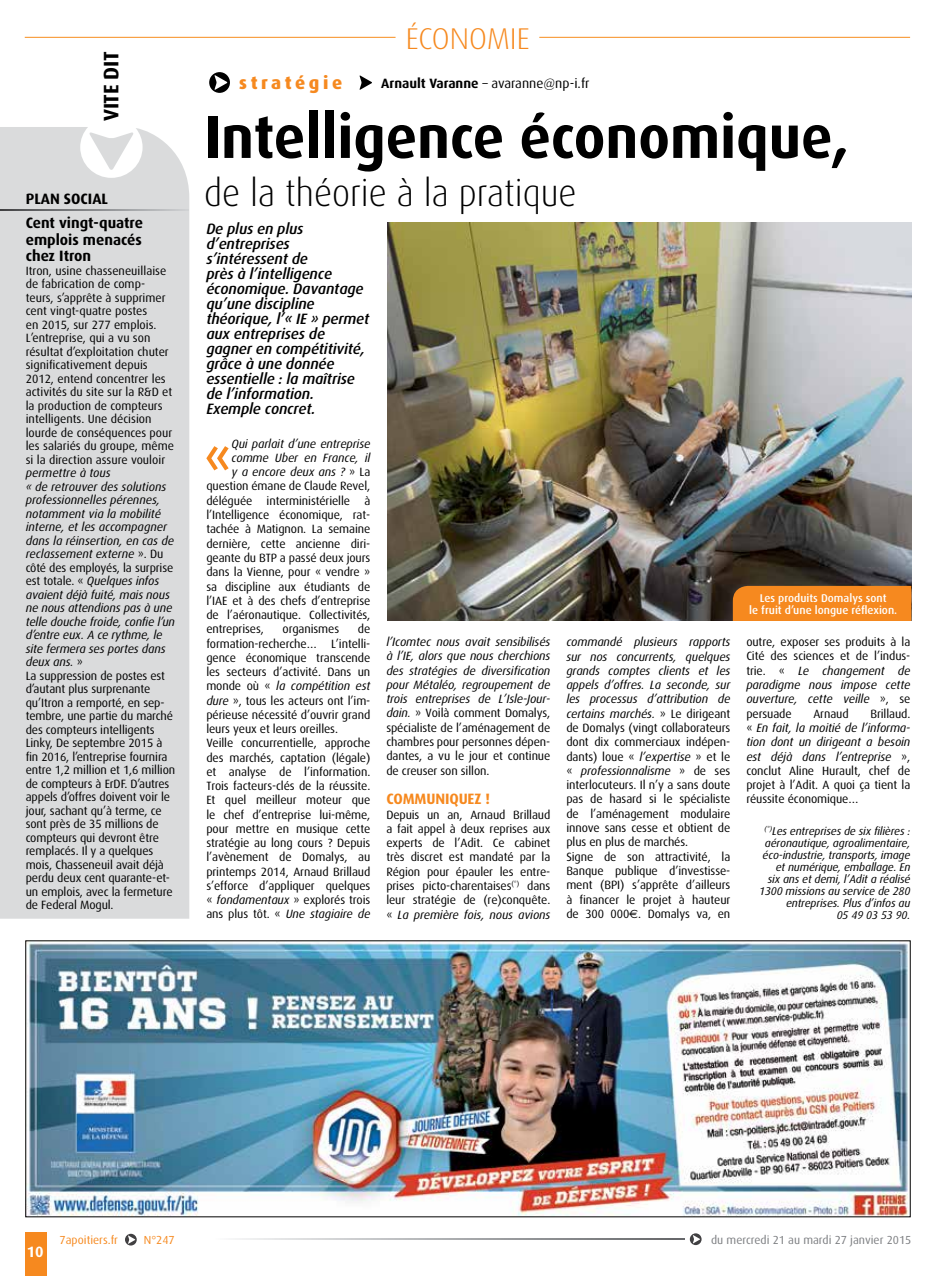
<style>
.page{position:relative;width:936px;height:1276px;background:#fff}
.page>*{position:absolute;margin:0;border:0;box-sizing:border-box;transform-origin:0 0}
.t1{font:700 60px "Dax";color:#000;scale:.95 1}
.t2{font:500 53.4px "Dax";color:#f6891f}
.t3{font:300 37.5px "Dax";color:#000;scale:.95 1}
.t4{font:300 30px "Dax";color:#f6891f}
.t5{font:700 21px "Dax";color:#000}
.t6{font:800 18px "Dax";letter-spacing:.195em;color:#f6891f}
.t7{font:italic 500 15px/15px "Dax";letter-spacing:-.01em;color:#000}
.t8{font:700 15px/24px "Dax";color:#000}
.t9{font:700 15px "Dax";color:#f6891f}
.t10{font:700 15px "Dax";color:#fff}
.t11{font:13.5px "Dax";color:#000}
.t12{font:12px/14.2px "Dax";letter-spacing:-.01em;color:#000}
.t13{font:italic 12px/14.2px "Dax";letter-spacing:-.01em;color:#000;text-align:justify}
.t14{font:11.7px "Dax";color:#7c7e81}
.t15{font:11.7px "Dax";color:#f6891f}
.t16{font:italic 11.25px/12px "Dax";letter-spacing:-.01em;color:#000;text-align:right}
.t17{font:500 11.25px/12px "Dax";color:#fff;text-align:center}
.s1{font-style:italic}
.s2{font-weight:700}
.s3{font-style:normal}
.s4{font-family:"Euro Sans"}
</style>
<div class="page">
<div style="left:26px;top:1232px;width:21px;height:44px;background:#f6891f"></div>
<img style="left:387px;top:222px;width:524px;height:399px">
<svg style="left:209px;top:72px;width:21px;height:21px"></svg>
<svg style="left:359px;top:75px;width:13px;height:15px"></svg>
<div style="left:0;top:127px;width:189px;height:791px;background:#dadbdc"></div>
<svg style="left:0;top:209px;width:188px;height:2px"></svg>
<hr style="left:25px;top:37px;width:370px;height:1px;background:#f78d1e">
<hr style="left:539px;top:37px;width:371px;height:1px;background:#f78d1e">
<img style="left:28px;top:942px;width:880px;height:273px">
<div style="left:732px;top:586px;width:179px;height:35px;background:#f6891f"></div>
<svg style="left:125px;top:1233px;width:12px;height:12px"></svg>
<svg style="left:689px;top:1233px;width:12px;height:12px"></svg>
<svg style="left:235px;top:1238px;width:449px;height:1px"></svg>
<h3 class="t5" style="left:99px;top:121px;width:71px;rotate:-90deg">vite dit</h3>
<p class="t8" style="left:26px;top:187px;width:119px">PLAN SOCIAL<br>Cent vingt-quatre</p>
<p class="t8" style="left:26px;top:231px;width:117px;line-height:16.5px">emplois menacés chez Itron</p>
<p class="t12" style="left:26px;top:264px;width:150px;line-height:13.5px">Itron, usine chasseneuillaise de fabrication de comp&shy;teurs, s’apprête à supprimer cent vingt-quatre postes<br>en 2015, sur 277 emplois.<br>L’entreprise, qui a vu son résultat d’exploitation chuter significativement depuis<br>2012, entend concentrer les activités du site sur la R&amp;D et la production de compteurs intelligents. Une décision lourde de conséquences pour les salariés du groupe, même si la direction assure vouloir</p>
<p class="t12" style="left:26px;top:466px;width:151px;line-height:13.5px"><span class="s1">permettre à tous<br>« de retrouver des solutions professionnelles pérennes, notamment via la mobilité interne, et les accompagner dans la réinsertion, en cas de reclassement externe</span> ». Du côté des employés, la surprise est totale. « <span class="s1">Quelques infos avaient déjà fuité, mais nous ne nous attendions pas à une telle douche froide, confie l’un d’entre eux. A ce rythme, le site fermera ses portes dans deux ans.</span> »<br>La suppression de postes est d’autant plus surprenante qu’Itron a remporté, en sep&shy;tembre, une partie du marché des compteurs intelligents<br>Linky, De septembre 2015 à fin 2016, l’entreprise fournira entre 1,2 million et 1,6 million de compteurs à ErDF. D’autres appels d’offres doivent voir le jour, sachant qu’à terme, ce sont près de 35 millions de compteurs qui devront être remplacés. Il y a quelques mois, Chasseneuil avait déjà perdu deux cent quarante-et&shy;un emplois, avec la fermeture de Federal Mogul.</p>
<h3 class="t4" style="left:406px;top:22px;width:125px">économie</h3>
<h3 class="t6" style="left:239px;top:73px;width:104px">stratégie</h3>
<p class="t11" style="left:381px;top:76px;width:210px"><span class="s2">Arnault Varanne</span> – avaranne@np-i.fr</p>
<h1 class="t1" style="left:204px;top:103px;width:680px">Intelligence économique,</h1>
<h3 class="t3" style="left:204px;top:172px;width:393px">de la théorie à la pratique</h3>
<p class="t7" style="left:206px;top:221px;width:164px">De plus en plus d’entreprises s’intéressent de<br>près à l’intelligence économique. Davantage qu’une discipline théorique, l’« IE » permet aux entreprises de gagner en compétitivité, grâce à une donnée essentielle : la maîtrise de l’information.<br>Exemple concret.</p>
<h2 class="t2" style="left:204px;top:428px;width:30px">«</h2>
<p class="t13" style="left:231px;top:436px;width:140px">Qui parlait d’une entreprise</p>
<p class="t13" style="left:231px;top:451px;width:140px">comme Uber en France, il</p>
<p class="t13" style="left:231px;top:465px;width:140px">y a encore deux ans ? <span class="s3">» La</span></p>
<p class="t12" style="left:206px;top:479px;width:165px">question émane de Claude Revel,</p>
<p class="t12" style="left:206px;top:493px;width:165px">déléguée interministérielle à</p>
<p class="t12" style="left:206px;top:508px;width:165px">l’Intelligence économique, rat-</p>
<p class="t12" style="left:206px;top:522px;width:165px">tachée à Matignon. La semaine</p>
<p class="t12" style="left:206px;top:536px;width:165px">dernière, cette ancienne diri-</p>
<p class="t12" style="left:206px;top:551px;width:165px">geante du BTP a passé deux jours</p>
<p class="t12" style="left:206px;top:565px;width:165px">dans la Vienne, pour « vendre »</p>
<p class="t12" style="left:206px;top:579px;width:165px">sa discipline aux étudiants de</p>
<p class="t12" style="left:206px;top:594px;width:165px">l’IAE et à des chefs d’entreprise</p>
<p class="t12" style="left:206px;top:608px;width:165px">de l’aéronautique. Collectivités,</p>
<p class="t12" style="left:206px;top:622px;width:59px">entreprises,</p>
<p class="t12" style="left:282px;top:622px;width:58px">organismes</p>
<p class="t12" style="left:206px;top:622px;width:165px;text-indent:151px">de formation-recherche… L’intelli&shy;gence économique transcende les secteurs d’activité. Dans un monde où « <span class="s1">la compétition est dure</span> », tous les acteurs ont l’im&shy;périeuse nécessité d’ouvrir grand leurs yeux et leurs oreilles.<br>Veille concurrentielle, approche des marchés, captation (légale) et analyse de l’information.<br>Trois facteurs-clés de la réussite.<br>Et quel meilleur moteur que le chef d’entreprise lui-même, pour mettre en musique cette stratégie au long cours ? Depuis l’avènement de Domalys, au printemps 2014, Arnaud Brillaud s’efforce d’appliquer quelques « <span class="s1">fondamentaux</span> » explorés trois ans plus tôt. « <span class="s1">Une stagiaire de</span></p>
<p class="t13" style="left:386px;top:635px;width:165px">l’Icomtec nous avait sensibilisés à l’IE, alors que nous cherchions des stratégies de diversification pour Métaléo, regroupement de trois entreprises de L’Isle-Jour&shy;dain. <span class="s3">» Voilà comment Domalys, spécialiste de l’aménagement de chambres pour personnes dépen&shy;dantes, a vu le jour et continue de creuser son sillon.</span></p>
<p class="t9" style="left:386px;top:790px;width:105px">Communiquez !</p>
<p class="t12" style="left:386px;top:807px;width:165px;text-align:justify">Depuis un an, Arnaud Brillaud a fait appel à deux reprises aux experts de l’Adit. Ce cabinet très discret est mandaté par la Région pour épauler les entre&shy;prises picto-charentaises<sup>(*)</sup> dans leur stratégie de (re)conquête. « <span class="s1">La première fois, nous avions</span></p>
<p class="t17" style="left:749px;top:592px;width:149px">Les produits Domalys sont<br>le fruit d’une longue réflexion.</p>
<p class="t12" style="left:566px;top:635px;width:165px"><span class="s1">commandé plusieurs rapports sur nos concurrents, quelques grands comptes clients et les appels d’offres. La seconde, sur les processus d’attribution de certains marchés.</span> » Le dirigeant de Domalys (vingt collaborateurs dont dix commerciaux indépen&shy;dants) loue « <span class="s1">l’expertise</span> » et le « <span class="s1">professionnalisme</span> » de ses interlocuteurs. Il n’y a sans doute pas de hasard si le spécialiste de l’aménagement modulaire innove sans cesse et obtient de plus en plus de marchés.<br>Signe de son attractivité, la<br>Banque publique d’investisse&shy;ment (BPI) s’apprête d’ailleurs à financer le projet à hauteur de 300 000<span class="s4">€</span>. Domalys va, en</p>
<p class="t12" style="left:746px;top:635px;width:165px;text-align:justify">outre, exposer ses produits à la Cité des sciences et de l’indus&shy;trie. « <span class="s1">Le changement de paradigme nous impose cette ouverture, cette veille</span> », se persuade</p>
<p class="t12" style="left:746px;top:706px;width:165px;text-align:justify;text-indent:124px">Brillaud. « <span class="s1">En fait, la moitié de l’informa&shy;tion dont un dirigeant a besoin est déjà dans l’entreprise</span> », conclut Aline Hurault, chef de projet à l’Adit. A quoi ça tient la réussite économique…</p>
<p class="t16" style="left:759px;top:825px;width:153px"><sup>(*)</sup>Les entreprises de six filières : aéronautique, agroalimentaire, éco-industrie, transports, image et numérique, emballage. En<br>six ans et demi, l’Adit a réalisé<br>1300 missions au service de 280 entreprises. Plus d’infos au<br>05 49 03 53 90.</p>
<p class="t12" style="left:813px;top:706px;width:37px">Arnaud</p>
<p class="t10" style="left:26px;top:1243px;width:18px">10</p>
<p class="t15" style="left:60px;top:1233px;width:60px">7apoitiers.fr</p>
<p class="t15" style="left:144px;top:1233px;width:32px">N°247</p>
<p class="t14" style="left:711px;top:1233px;width:202px">du mercredi 21 au mardi 27 janvier 2015</p>
</div>
